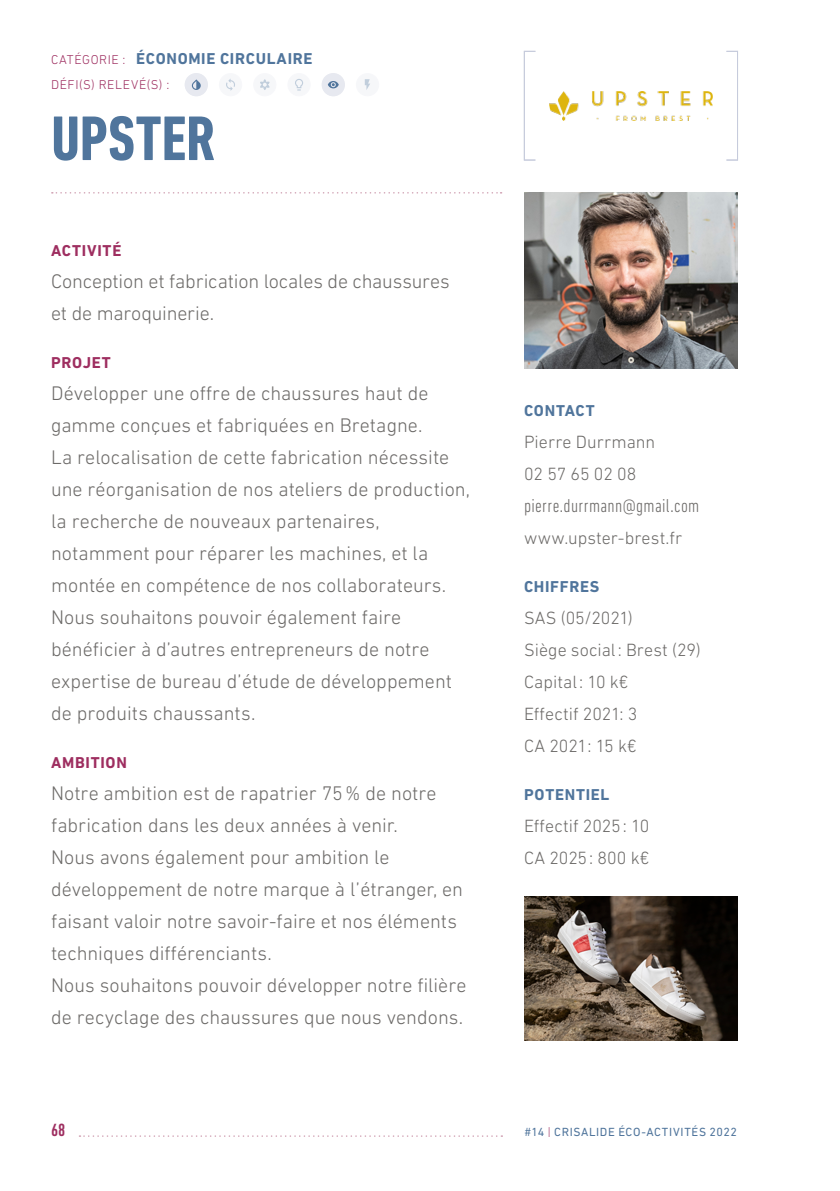
<style>
.page{position:relative;width:840px;height:1191px;background:#fff}
.page>*{position:absolute;margin:0;border:0;box-sizing:border-box;transform-origin:0 0}
.t1{font:700 condensed 64px "DIN Next LT Pro";color:#50759c}
.t2{font:300 20px/32px "DIN Next LT Pro";color:#6c6a68}
.t3{font:300 condensed 19px "DIN Next LT Pro";letter-spacing:.015em;color:#6c6a68}
.t4{font:300 18px/32px "DIN Next LT Pro";color:#6c6a68}
.t5{font:500 condensed 18px "DIN Next LT Pro";color:#9e2e60}
.t6{font:700 16px "DIN Next LT Pro";letter-spacing:.045em;color:#50759c}
.t7{font:700 16px "DIN Next LT Pro";letter-spacing:.05em;color:#9e2e60}
.t8{font:300 13px/25.4px "DIN Next LT Pro";letter-spacing:.045em;color:#9e2e60}
.t9{font:12px "DIN Next LT Pro";letter-spacing:.055em;color:#50759c}
.s1{font-weight:300;color:#9e2e60}
</style>
<div class="page">
<svg style="left:79px;top:1135px;width:423px;height:1px"></svg>
<div style="left:219px;top:74px;width:22px;height:22px;background:#f6f7f9;border-radius:50%"></div>
<div style="left:219px;top:73px;width:23px;height:23px;border:1px solid #e7e9f0;border-radius:50%"></div>
<svg style="left:226px;top:79px;width:9px;height:12px"></svg>
<div style="left:288px;top:74px;width:22px;height:22px;background:#f6f7f9;border-radius:50%"></div>
<div style="left:287px;top:73px;width:23px;height:23px;border:1px solid #e7e9f0;border-radius:50%"></div>
<svg style="left:295px;top:79px;width:8px;height:12px"></svg>
<div style="left:253px;top:74px;width:23px;height:22px;background:#f6f7f9;border-radius:50%"></div>
<div style="left:253px;top:73px;width:23px;height:23px;border:1px solid #e7e9f0;border-radius:50%"></div>
<svg style="left:260px;top:79px;width:9px;height:11px"></svg>
<div style="left:356px;top:74px;width:22px;height:22px;background:#f6f7f9;border-radius:50%"></div>
<div style="left:356px;top:73px;width:23px;height:23px;border:1px solid #e7e9f0;border-radius:50%"></div>
<svg style="left:364px;top:79px;width:6px;height:11px"></svg>
<div style="left:322px;top:74px;width:22px;height:22px;background:#e7e9f0;border-radius:50%"></div>
<div style="left:322px;top:73px;width:22px;height:23px;border:1px solid #e7e9f0;border-radius:50%"></div>
<svg style="left:327px;top:81px;width:12px;height:8px"></svg>
<div style="left:185px;top:74px;width:22px;height:22px;background:#e7e9f0;border-radius:50%"></div>
<div style="left:185px;top:73px;width:22px;height:23px;border:1px solid #e7e9f0;border-radius:50%"></div>
<svg style="left:192px;top:79px;width:9px;height:11px"></svg>
<img style="left:549px;top:92px;width:162px;height:29px">
<img style="left:524px;top:192px;width:213px;height:176px">
<div style="left:523px;top:51px;width:12px;height:109px;border:1px solid #c6cbdc"></div>
<img style="left:524px;top:896px;width:213px;height:144px">
<svg style="left:52px;top:192px;width:449px;height:2px"></svg>
<p class="t6" style="left:136px;top:49px;width:178px">ÉCONOMIE CIRCULAIRE</p>
<p class="t8" style="left:51px;top:47px;width:120px">CATÉGORIE :<br>DÉFI(S) RELEVÉ(S) :</p>
<h1 class="t1" style="left:51px;top:102px;width:165px">UPSTER</h1>
<p class="t7" style="left:51px;top:241px;width:72px">ACTIVITÉ</p>
<p class="t2" style="left:51px;top:265px;width:400px">Conception et fabrication locales de chaussures et de maroquinerie.</p>
<p class="t7" style="left:51px;top:353px;width:61px">PROJET</p>
<p class="t2" style="left:51px;top:377px;width:420px">Développer une offre de chaussures haut de gamme conçues et fabriquées en Bretagne.<br>La relocalisation de cette fabrication nécessite une réorganisation de nos ateliers de production, la recherche de nouveaux partenaires, notamment pour réparer les machines, et la montée en compétence de nos collaborateurs.<br>Nous souhaitons pouvoir également faire bénéficier à d’autres entrepreneurs de notre expertise de bureau d’étude de développement de produits chaussants.</p>
<p class="t7" style="left:51px;top:753px;width:77px">AMBITION</p>
<p class="t2" style="left:51px;top:777px;width:416px">Notre ambition est de rapatrier 75% de notre fabrication dans les deux années à venir.<br>Nous avons également pour ambition le développement de notre marque à l’étranger, en faisant valoir notre savoir-faire et nos éléments techniques différenciants.<br>Nous souhaitons pouvoir développer notre filière de recyclage des chaussures que nous vendons.</p>
<p class="t6" style="left:523px;top:401px;width:72px">CONTACT</p>
<p class="t4" style="left:523px;top:426px;width:133px">Pierre Durrmann<br>02 57 65 02 08</p>
<p class="t3" style="left:523px;top:495px;width:177px">pierre.durrmann@gmail.com</p>
<p class="t4" style="left:523px;top:522px;width:160px">www.upster-brest.fr</p>
<p class="t6" style="left:523px;top:577px;width:77px">CHIFFRES</p>
<p class="t4" style="left:523px;top:602px;width:178px">SAS (05/2021)<br>Siège social: Brest (29)<br>Capital: 10 k€<br>Effectif 2021: 3<br>CA 2021: 15 k€</p>
<p class="t6" style="left:523px;top:785px;width:87px">POTENTIEL</p>
<p class="t4" style="left:523px;top:810px;width:127px">Effectif 2025: 10<br>CA 2025: 800 k€</p>
<p class="t5" style="left:51px;top:1120px;width:16px">68</p>
<p class="t9" style="left:524px;top:1125px;width:214px">#14 <span class="s1">|</span> CRISALIDE ÉCO-ACTIVITÉS 2022</p>
</div>
